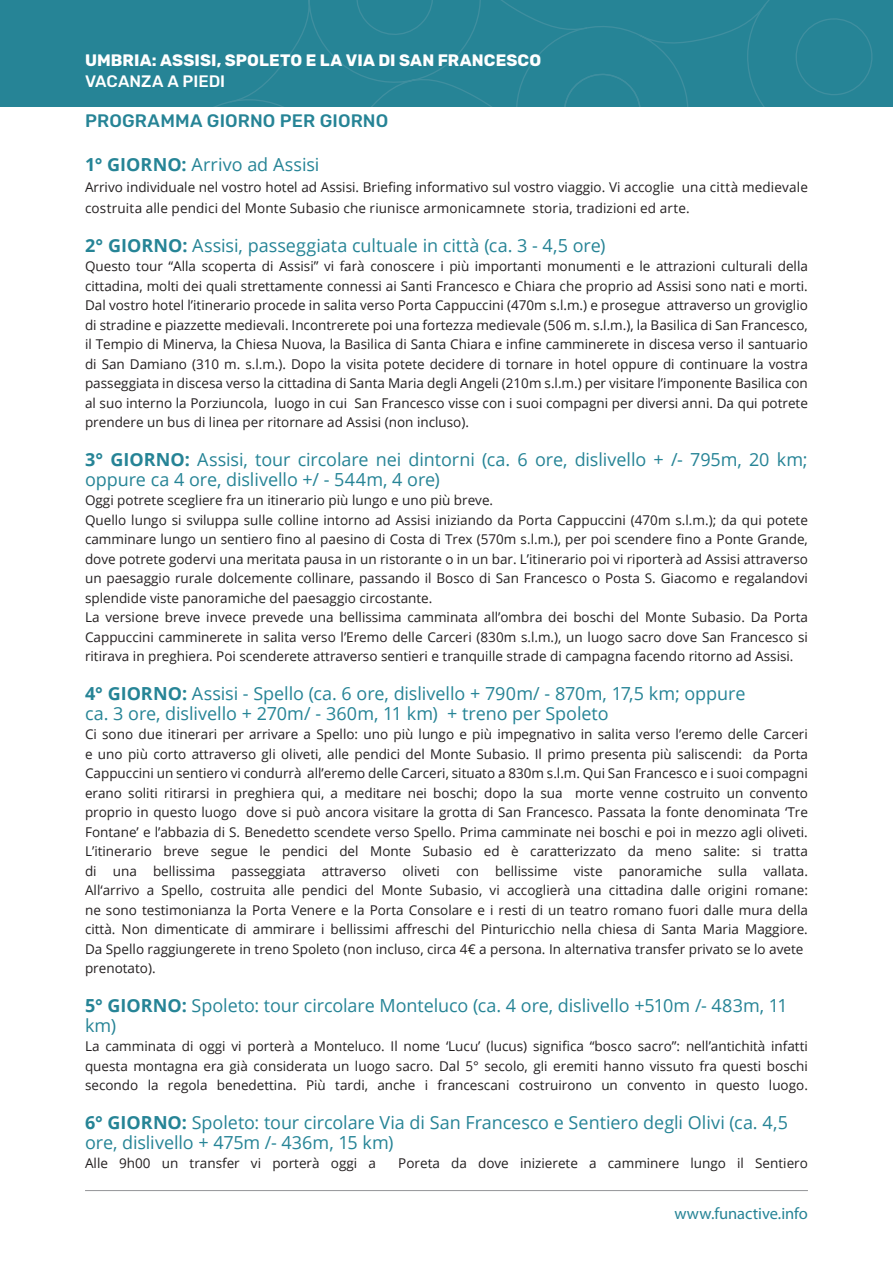
<style>
.page{position:relative;width:893px;height:1263px;background:#fff}
.page>*{position:absolute;margin:0;border:0;box-sizing:border-box;transform-origin:0 0}
.Stile_di_paragrafo_1{font:18px/19.5px "Open Sans";letter-spacing:-.005em;color:#268496}
.Teaser_Rubik_medium{font:500 18px "Rubik";letter-spacing:.005em;color:#268496}
.t1{font:700 16.5px "Rubik";letter-spacing:.01em;color:#fff}
.t2{font:16.5px "Myriad Pro";letter-spacing:-.005em;color:#268496}
.t3{font:500 16.5px "Rubik";color:#fff}
.Stile_di_paragrafo_1-2{font:13.5px/19.5px "Open Sans";color:#231f20;text-align:justify}
.s1{font-weight:700}
</style>
<div class="page">
<div style="left:0;top:0;width:893px;height:106px;background:#268496"></div>
<svg style="left:216px;top:0;width:657px;height:106px"></svg>
<hr style="left:85px;top:1190px;width:723px;height:1px;background:#939598">
<p class="t1" style="left:85px;top:51px;width:458px">UMBRIA: ASSISI, SPOLETO E LA VIA DI SAN FRANCESCO</p>
<p class="t3" style="left:85px;top:72px;width:142px">VACANZA A PIEDI</p>
<p class="Teaser_Rubik_medium" style="left:85px;top:111px;width:305px">PROGRAMMA GIORNO PER GIORNO</p>
<p class="Stile_di_paragrafo_1" style="left:85px;top:154px;width:236px"><span class="s1">1° GIORNO:</span> Arrivo ad Assisi</p>
<p class="Stile_di_paragrafo_1-2" style="left:85px;top:176px;width:724px;line-height:21px">Arrivo individuale nel vostro hotel ad Assisi. Briefing informativo sul vostro viaggio. Vi accoglie una città medievale costruita alle pendici del Monte Subasio che riunisce armonicamnete storia, tradizioni ed arte.</p>
<p class="Stile_di_paragrafo_1" style="left:85px;top:235px;width:522px"><span class="s1">2° GIORNO:</span> Assisi, passeggiata cultuale in città (ca. 3 - 4,5 ore)</p>
<p class="Stile_di_paragrafo_1-2" style="left:85px;top:256px;width:724px">Questo tour “Alla scoperta di Assisi” vi farà conoscere i più importanti monumenti e le attrazioni culturali della cittadina, molti dei quali strettamente connessi ai Santi Francesco e Chiara che proprio ad Assisi sono nati e morti.<br>Dal vostro hotel l’itinerario procede in salita verso Porta Cappuccini (470m s.l.m.) e prosegue attraverso un groviglio di stradine e piazzette medievali. Incontrerete poi una fortezza medievale (506 m. s.l.m.), la Basilica di San Francesco, il Tempio di Minerva, la Chiesa Nuova, la Basilica di Santa Chiara e infine camminerete in discesa verso il santuario di San Damiano (310 m. s.l.m.). Dopo la visita potete decidere di tornare in hotel oppure di continuare la vostra passeggiata in discesa verso la cittadina di Santa Maria degli Angeli (210m s.l.m.) per visitare l’imponente Basilica con al suo interno la Porziuncola, luogo in cui San Francesco visse con i suoi compagni per diversi anni. Da qui potrete prendere un bus di linea per ritornare ad Assisi (non incluso).</p>
<p class="Stile_di_paragrafo_1" style="left:85px;top:449px;width:724px"><span class="s1">3° GIORNO:</span> Assisi, tour circolare nei dintorni (ca. 6 ore, dislivello + /- 795m, 20 km; oppure ca 4 ore, dislivello +/ - 544m, 4 ore)</p>
<p class="Stile_di_paragrafo_1-2" style="left:85px;top:490px;width:410px">Oggi potrete scegliere fra un itinerario più lungo e uno più breve.</p>
<p class="Stile_di_paragrafo_1-2" style="left:85px;top:510px;width:724px">Quello lungo si sviluppa sulle colline intorno ad Assisi iniziando da Porta Cappuccini (470m s.l.m.); da qui potete camminare lungo un sentiero fino al paesino di Costa di Trex (570m s.l.m.), per poi scendere fino a Ponte Grande, dove potrete godervi una meritata pausa in un ristorante o in un bar. L’itinerario poi vi riporterà ad Assisi attraverso un paesaggio rurale dolcemente collinare, passando il Bosco di San Francesco o Posta S. Giacomo e regalandovi splendide viste panoramiche del paesaggio circostante.</p>
<p class="Stile_di_paragrafo_1-2" style="left:85px;top:607px;width:724px">La versione breve invece prevede una bellissima camminata all’ombra dei boschi del Monte Subasio. Da Porta Cappuccini camminerete in salita verso l’Eremo delle Carceri (830m s.l.m.), un luogo sacro dove San Francesco si ritirava in preghiera. Poi scenderete attraverso sentieri e tranquille strade di campagna facendo ritorno ad Assisi.</p>
<p class="Stile_di_paragrafo_1" style="left:85px;top:683px;width:662px"><span class="s1">4° GIORNO:</span> Assisi - Spello (ca. 6 ore, dislivello + 790m/ - 870m, 17,5 km; oppure</p>
<p class="Stile_di_paragrafo_1" style="left:85px;top:703px;width:525px">ca. 3 ore, dislivello + 270m/ - 360m, 11 km) + treno per Spoleto</p>
<p class="Stile_di_paragrafo_1-2" style="left:85px;top:724px;width:724px">Ci sono due itinerari per arrivare a Spello: uno più lungo e più impegnativo in salita verso l’eremo delle Carceri e uno più corto attraverso gli oliveti, alle pendici del Monte Subasio. Il primo presenta più saliscendi: da Porta Cappuccini un sentiero vi condurrà all’eremo delle Carceri, situato a 830m s.l.m. Qui San Francesco e i suoi compagni erano soliti ritirarsi in preghiera qui, a meditare nei boschi; dopo la sua morte venne costruito un convento proprio in questo luogo dove si può ancora visitare la grotta di San Francesco. Passata la fonte denominata ‘Tre Fontane’ e l’abbazia di S. Benedetto scendete verso Spello. Prima camminate nei boschi e poi in mezzo agli oliveti.</p>
<p class="Stile_di_paragrafo_1-2" style="left:85px;top:841px;width:724px">L’itinerario breve segue le pendici del Monte Subasio ed è caratterizzato da meno salite: si tratta di una bellissima passeggiata attraverso oliveti con bellissime viste panoramiche sulla vallata.</p>
<p class="Stile_di_paragrafo_1-2" style="left:85px;top:880px;width:724px">All‘arrivo a Spello, costruita alle pendici del Monte Subasio, vi accoglierà una cittadina dalle origini romane: ne sono testimonianza la Porta Venere e la Porta Consolare e i resti di un teatro romano fuori dalle mura della città. Non dimenticate di ammirare i bellissimi affreschi del Pinturicchio nella chiesa di Santa Maria Maggiore.</p>
<p class="Stile_di_paragrafo_1-2" style="left:85px;top:939px;width:720px">Da Spello raggiungerete in treno Spoleto (non incluso, circa 4€ a persona. In alternativa transfer privato se lo avete prenotato).</p>
<p class="Stile_di_paragrafo_1" style="left:85px;top:995px;width:704px"><span class="s1">5° GIORNO:</span> Spoleto: tour circolare Monteluco (ca. 4 ore, dislivello +510m /- 483m, 11 km)</p>
<p class="Stile_di_paragrafo_1-2" style="left:85px;top:1036px;width:724px">La camminata di oggi vi porterà a Monteluco. Il nome ‘Lucu’ (lucus) significa “bosco sacro”: nell’antichità infatti questa montagna era già considerata un luogo sacro. Dal 5° secolo, gli eremiti hanno vissuto fra questi boschi secondo la regola benedettina. Più tardi, anche i francescani costruirono un convento in questo luogo.</p>
<p class="Stile_di_paragrafo_1" style="left:85px;top:1112px;width:704px"><span class="s1">6° GIORNO:</span> Spoleto: tour circolare Via di San Francesco e Sentiero degli Olivi (ca. 4,5 ore, dislivello + 475m /- 436m, 15 km)</p>
<p class="Stile_di_paragrafo_1-2" style="left:85px;top:1153px;width:292px">Alle 9h00 un transfer vi porterà oggi a</p>
<p class="Stile_di_paragrafo_1-2" style="left:398px;top:1153px;width:411px">Poreta da dove inizierete a camminere lungo il Sentiero</p>
<p class="t2" style="left:674px;top:1203px;width:135px">www.funactive.info</p>
</div>
